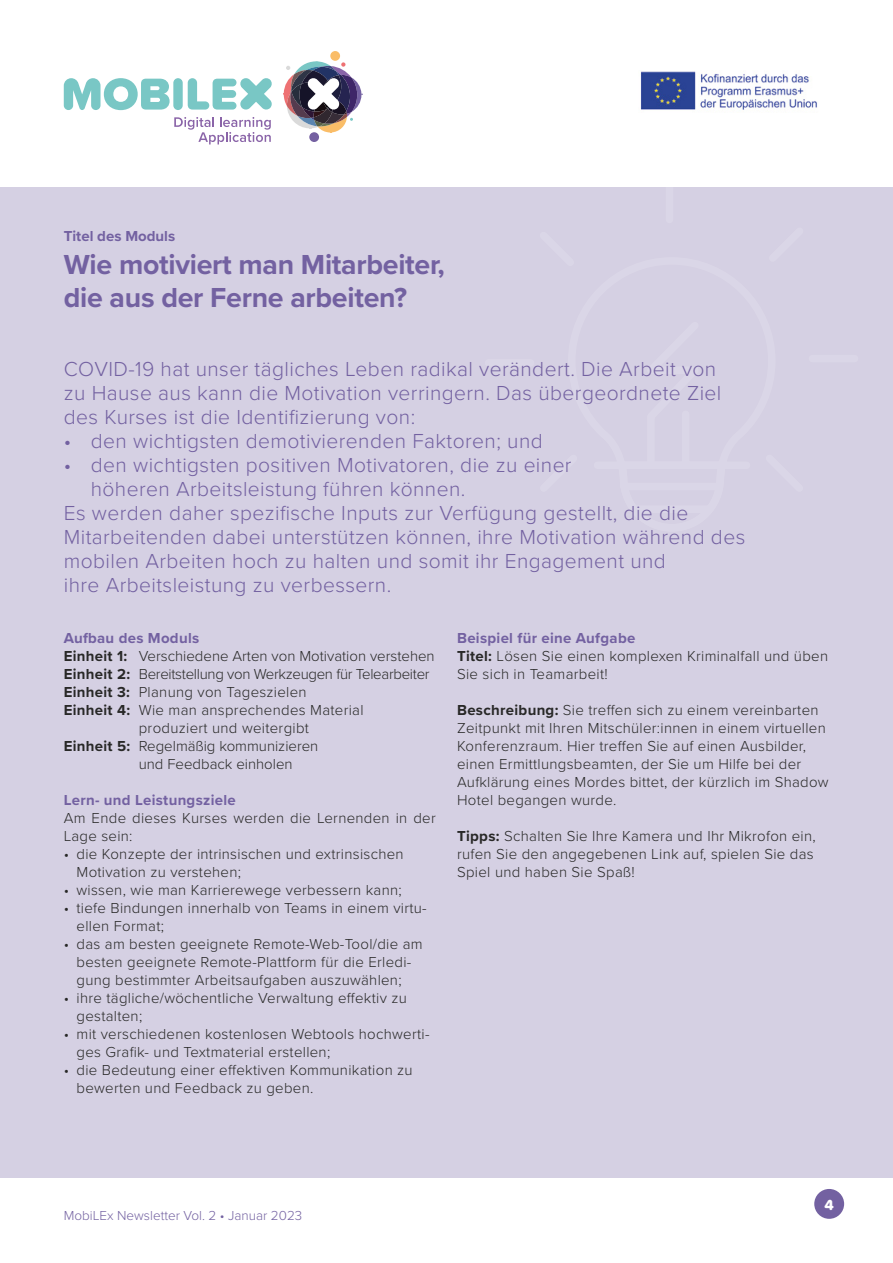
<style>
.page{position:relative;width:893px;height:1263px;background:#fff}
.page>*{position:absolute;margin:0;border:0;box-sizing:border-box;transform-origin:0 0}
.t1{font:700 28.5px/33px "Proxima Nova";letter-spacing:-.01em;color:#7361a1}
.t2{font:300 21px/24px "Proxima Nova";letter-spacing:.02em;color:#7361a1}
.t3{font:15.3px "Proxima Soft Extrabld";color:#fff}
.t4{font:300 15px/18px "Proxima Nova";letter-spacing:.02em;color:#282827}
.t5{font:300 15px "Proxima Nova";color:#282827}
.t6{font:300 15px "Proxima Nova";letter-spacing:-.02em;color:#282827}
.t7{font:700 15px "Proxima Nova";letter-spacing:.02em;color:#7361a1}
.t8{font:700 15px "Proxima Nova";color:#7361a1}
.t9{font:300 13.5px "Proxima Nova";color:#7361a1}
.s1{font-weight:700}
.s2{font-weight:700;color:#7361a1}
</style>
<div class="page">
<div style="left:330px;top:51px;width:10px;height:10px;background:#fabd68;border-radius:50%"></div>
<div style="left:309px;top:132px;width:10px;height:10px;background:#7460a1;border-radius:50%"></div>
<svg style="left:284px;top:61px;width:77px;height:71px"></svg>
<svg style="left:64px;top:78px;width:106px;height:32px"></svg>
<div style="left:173px;top:78px;width:10px;height:32px;background:#79c7c5;border-radius:5px"></div>
<svg style="left:188px;top:78px;width:84px;height:32px"></svg>
<svg style="left:174px;top:117px;width:97px;height:27px"></svg>
<div style="left:814px;top:1189px;width:30px;height:30px;background:#7361a1;border-radius:50%"></div>
<img style="left:640px;top:71px;width:177px;height:39px">
<div style="left:0;top:187px;width:893px;height:991px;background:#d5d0e3"></div>
<p class="t8" style="left:64px;top:225px;width:113px">Titel des Moduls</p>
<h1 class="t1" style="left:64px;top:248px;width:383px">Wie motiviert man Mitarbeiter, die aus der Ferne arbeiten?</h1>
<h2 class="t2" style="left:64px;top:356px;width:659px">COVID-19 hat unser tägliches Leben radikal verändert. Die Arbeit von zu Hause aus kann die Motivation verringern. Das übergeordnete Ziel des Kurses ist die Identifizierung von:</h2>
<h2 class="t2" style="left:64px;top:428px;width:480px">• den wichtigsten demotivierenden Faktoren; und</h2>
<h2 class="t2" style="left:64px;top:452px;width:509px">• den wichtigsten positiven Motivatoren, die zu einer</h2>
<h2 class="t2" style="left:91px;top:476px;width:376px">höheren Arbeitsleistung führen können.</h2>
<h2 class="t2" style="left:64px;top:500px;width:626px">Es werden daher spezifische Inputs zur Verfügung gestellt, die die</h2>
<h2 class="t2" style="left:64px;top:524px;width:683px">Mitarbeitenden dabei unterstützen können, ihre Motivation während des</h2>
<h2 class="t2" style="left:64px;top:548px;width:604px">mobilen Arbeiten hoch zu halten und somit ihr Engagement und</h2>
<h2 class="t2" style="left:64px;top:572px;width:329px">ihre Arbeitsleistung zu verbessern.</h2>
<p class="t7" style="left:64px;top:627px;width:137px">Aufbau des Moduls</p>
<p class="t5" style="left:64px;top:645px;width:372px"><span class="s1">Einheit 1:</span> Verschiedene Arten von Motivation verstehen</p>
<p class="t6" style="left:64px;top:663px;width:367px"><span class="s1">Einheit 2:</span> Bereitstellung von Werkzeugen für Telearbeiter</p>
<p class="t4" style="left:64px;top:682px;width:244px"><span class="s1">Einheit 3:</span> Planung von Tageszielen</p>
<p class="t4" style="left:64px;top:700px;width:301px"><span class="s1">Einheit 4:</span> Wie man ansprechendes Material</p>
<p class="t4" style="left:139px;top:718px;width:172px">produziert und weitergibt</p>
<p class="t5" style="left:64px;top:735px;width:256px"><span class="s1">Einheit 5:</span> Regelmäßig kommunizieren</p>
<p class="t5" style="left:139px;top:753px;width:155px">und Feedback einholen</p>
<p class="t7" style="left:64px;top:789px;width:173px">Lern- und Leistungsziele</p>
<p class="t4" style="left:64px;top:808px;width:374px">Am Ende dieses Kurses werden die Lernenden in der<br>Lage sein:</p>
<p class="t4" style="left:77px;top:844px;width:329px;text-indent:-13px">• die Konzepte der intrinsischen und extrinsischen<br>Motivation zu verstehen;</p>
<p class="t4" style="left:64px;top:880px;width:339px">• wissen, wie man Karrierewege verbessern kann;</p>
<p class="t4" style="left:77px;top:898px;width:352px;text-indent:-13px">• tiefe Bindungen innerhalb von Teams in einem virtu&shy;ellen Format;</p>
<p class="t4" style="left:64px;top:934px;width:360px;text-align:center">• das am besten geeignete Remote-Web-Tool/die am besten geeignete Remote-Plattform für die Erledi&shy;gung bestimmter Arbeitsaufgaben auszuwählen;</p>
<p class="t4" style="left:77px;top:988px;width:332px;text-indent:-13px">• ihre tägliche/wöchentliche Verwaltung effektiv zu gestalten;</p>
<p class="t4" style="left:77px;top:1024px;width:355px;text-indent:-13px">• mit verschiedenen kostenlosen Webtools hochwerti&shy;ges Grafik- und Textmaterial erstellen;</p>
<p class="t4" style="left:77px;top:1060px;width:338px;text-indent:-13px">• die Bedeutung einer effektiven Kommunikation zu bewerten und Feedback zu geben.</p>
<p class="t4" style="left:457px;top:628px;width:372px"><span class="s2">Beispiel für eine Aufgabe<br></span><span class="s1">Titel:</span> Lösen Sie einen komplexen Kriminalfall und üben<br>Sie sich in Teamarbeit!</p>
<p class="t4" style="left:457px;top:700px;width:373px"><span class="s1">Beschreibung:</span> Sie treffen sich zu einem vereinbarten Zeitpunkt mit Ihren Mitschüler:innen in einem virtuellen Konferenzraum. Hier treffen Sie auf einen Ausbilder, einen Ermittlungsbeamten, der Sie um Hilfe bei der Aufklärung eines Mordes bittet, der kürzlich im Shadow Hotel begangen wurde.</p>
<p class="t4" style="left:457px;top:826px;width:360px"><span class="s1">Tipps:</span> Schalten Sie Ihre Kamera und Ihr Mikrofon ein, rufen Sie den angegebenen Link auf, spielen Sie das<br>Spiel und haben Sie Spaß!</p>
<p class="t9" style="left:64px;top:1206px;width:240px">MobiLEx Newsletter Vol. 2 • Januar 2023</p>
<p class="t3" style="left:824px;top:1193px;width:11px">4</p>
</div>
